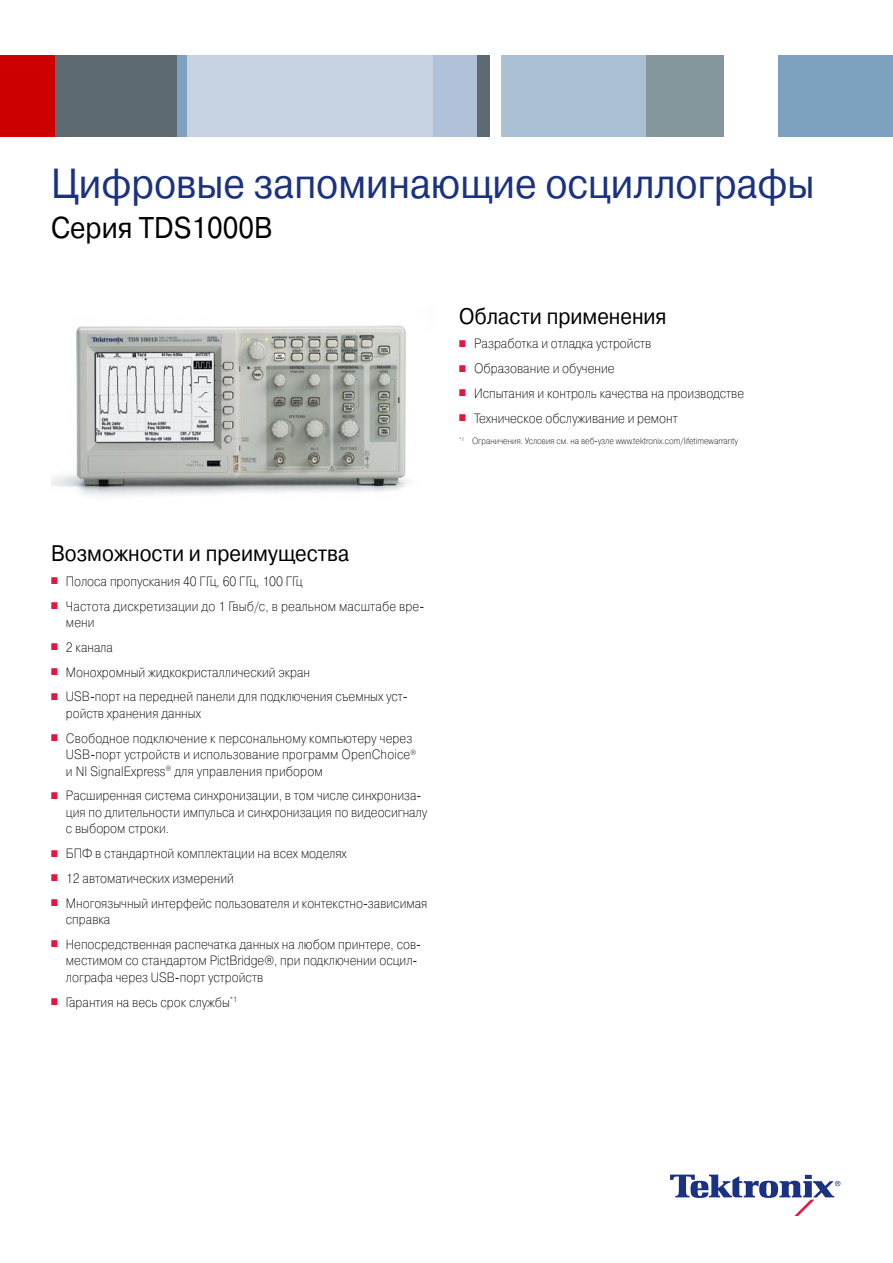
<style>
.page{position:relative;width:893px;height:1263px;background:#fff}
.page>*{position:absolute;margin:0;border:0;box-sizing:border-box;transform-origin:0 0}
.t1{font:42px "Pragmatica C";color:#1a3281;scale:.9 1}
.t2{font:30px "Pragmatica C";color:#000;scale:.9 1}
.t3{font:22.5px "Pragmatica C";color:#000;scale:.9 1}
.t4{font:13.5px/16.5px "Pragmatica Light C";color:#000;scale:.9 1}
.t5{font:9px "Pragmatica Light C";color:#000;scale:.9 1}
.s1{color:#e3173e}
</style>
<div class="page">
<svg style="left:670px;top:1174px;width:170px;height:42px"></svg>
<div style="left:0;top:55px;width:55px;height:82px;background:#c00"></div>
<div style="left:177px;top:55px;width:10px;height:82px;background:#7fa1c0"></div>
<div style="left:433px;top:55px;width:44px;height:82px;background:#b1c1d9"></div>
<div style="left:501px;top:55px;width:145px;height:82px;background:#aac1d5"></div>
<div style="left:779px;top:55px;width:114px;height:82px;background:#7fa1c0"></div>
<div style="left:477px;top:55px;width:12px;height:82px;background:#5e6a71"></div>
<div style="left:646px;top:55px;width:77px;height:82px;background:#85969c"></div>
<div style="left:187px;top:55px;width:246px;height:82px;background:#c7d2e3"></div>
<div style="left:55px;top:55px;width:122px;height:82px;background:#5e6a71"></div>
<img style="left:51px;top:325px;width:357px;height:171px">
<h1 class="t1" style="left:51px;top:162px;width:850px">Цифровые запоминающие осциллографы</h1>
<h2 class="t2" style="left:51px;top:212px;width:248px">Серия TDS1000B</h2>
<h3 class="t3" style="left:459px;top:304px;width:232px">Области применения</h3>
<p class="t4" style="left:459px;top:336px;width:215px"><span class="s1">■</span> Разработка и отладка устройств</p>
<p class="t4" style="left:459px;top:360px;width:174px"><span class="s1">■</span> Образование и обучение</p>
<p class="t4" style="left:459px;top:385px;width:318px"><span class="s1">■</span> Испытания и контроль качества на производстве</p>
<p class="t4" style="left:459px;top:410px;width:244px"><span class="s1">■</span> Техническое обслуживание и ремонт</p>
<p class="t5" style="left:459px;top:436px;width:311px"><sup>*1</sup> Ограничения. Условия см. на веб-узле www.tektronix.com/lifetimewarranty</p>
<h3 class="t3" style="left:51px;top:541px;width:333px">Возможности и преимущества</h3>
<p class="t4" style="left:51px;top:573px;width:281px"><span class="s1">■</span> Полоса пропускания 40 ГГц, 60 ГГц, 100 ГГц</p>
<p class="t4" style="left:66px;top:598px;width:400px;text-indent:-15px"><span class="s1">■</span> Частота дискретизации до 1 Гвыб/с, в реальном масштабе вре&shy;мени</p>
<p class="t4" style="left:51px;top:639px;width:70px"><span class="s1">■</span> 2 канала</p>
<p class="t4" style="left:51px;top:664px;width:289px"><span class="s1">■</span> Монохромный жидкокристаллический экран</p>
<p class="t4" style="left:66px;top:688px;width:381px;text-indent:-15px"><span class="s1">■</span> USB-порт на передней панели для подключения съемных уст&shy;ройств хранения данных</p>
<p class="t4" style="left:66px;top:730px;width:391px;text-indent:-15px"><span class="s1">■</span> Свободное подключение к персональному компьютеру через<br>USB-порт устройств и использование программ OpenChoice<sup>® </sup>и NI SignalExpress<sup>®</sup> для управления прибором</p>
<p class="t4" style="left:66px;top:787px;width:403px;text-indent:-15px"><span class="s1">■</span> Расширенная система синхронизации, в том числе синхрониза&shy;ция по длительности импульса и синхронизация по видеосигналу с выбором строки.</p>
<p class="t4" style="left:51px;top:845px;width:330px"><span class="s1">■</span> БПФ в стандартной комплектации на всех моделях</p>
<p class="t4" style="left:51px;top:870px;width:205px"><span class="s1">■</span> 12 автоматических измерений</p>
<p class="t4" style="left:66px;top:895px;width:403px;text-indent:-15px"><span class="s1">■</span> Многоязычный интерфейс пользователя и контекстно-зависимая справка</p>
<p class="t4" style="left:66px;top:936px;width:396px;text-indent:-15px"><span class="s1">■</span> Непосредственная распечатка данных на любом принтере, сов&shy;местимом со стандартом PictBridge®, при подключении осцил&shy;лографа через USB-порт устройств</p>
<p class="t4" style="left:51px;top:994px;width:208px"><span class="s1">■</span> Гарантия на весь срок службы<sup>*1</sup></p>
</div>
